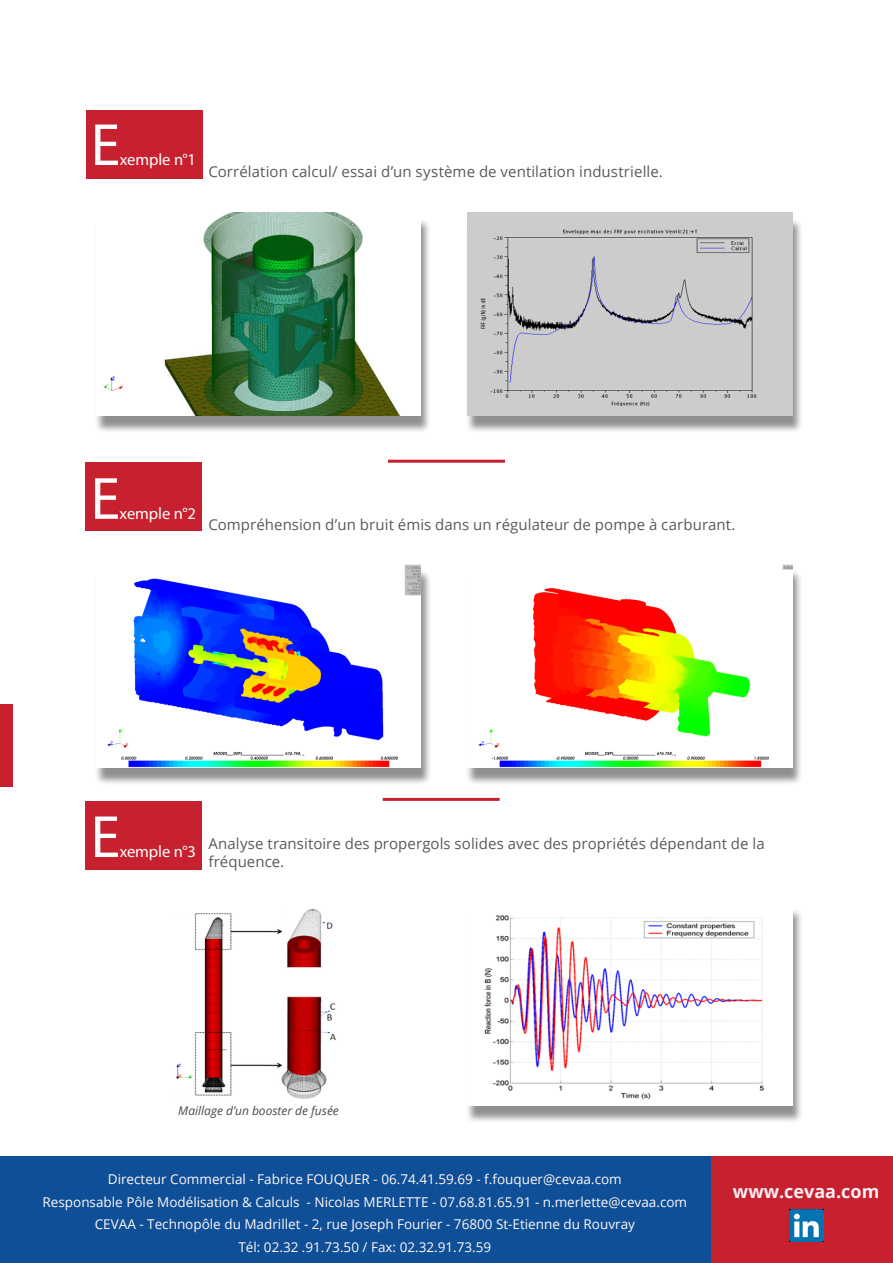
<style>
.page{position:relative;width:893px;height:1263px;background:#fff}
.page>*{position:absolute;margin:0;border:0;box-sizing:border-box;transform-origin:0 0}
.Symbol{font:60px "Myriad Pro";color:#fff}
.t1{font:700 18px "Open Sans";color:#fdeff5}
.Symbol-2{font:16.5px "Myriad Pro";color:#fff}
.Text_3{font:15px/18px "Open Sans";letter-spacing:.005em;color:#585958}
.t2{font:13.5px "Open Sans";color:#fef7f6}
.t3{font:italic 12px "Open Sans";color:#494a4a}
</style>
<div class="page">
<div style="left:727px;top:1157px;width:166px;height:106px;background:#c7202e"></div>
<div style="left:710px;top:1157px;width:119px;height:106px;background:#c7202e"></div>
<div style="left:0;top:1157px;width:710px;height:106px;background:#0f4f97"></div>
<div style="left:86px;top:110px;width:117px;height:68px;background:#c7202e"></div>
<img style="left:789px;top:1210px;width:34px;height:32px">
<div style="left:85px;top:463px;width:117px;height:68px;background:#c7202e"></div>
<div style="left:85px;top:801px;width:117px;height:68px;background:#c7202e"></div>
<div style="left:94px;top:218px;width:337px;height:216px;background:#231f20;opacity:.5"></div>
<img style="left:96px;top:213px;width:325px;height:203px">
<div style="left:0;top:703px;width:13px;height:83px;background:#c7202e"></div>
<div style="left:465px;top:218px;width:338px;height:216px;background:#231f20;opacity:.5"></div>
<img style="left:468px;top:213px;width:324px;height:203px">
<div style="left:94px;top:570px;width:337px;height:216px;background:#231f20;opacity:.5"></div>
<img style="left:96px;top:565px;width:325px;height:202px">
<div style="left:465px;top:570px;width:338px;height:216px;background:#231f20;opacity:.5"></div>
<img style="left:468px;top:565px;width:324px;height:202px">
<img style="left:176px;top:908px;width:160px;height:191px">
<div style="left:465px;top:908px;width:338px;height:216px;background:#231f20;opacity:.5"></div>
<img style="left:468px;top:908px;width:324px;height:197px">
<hr style="left:388px;top:460px;width:117px;height:3px;background:#c7202e">
<hr style="left:383px;top:798px;width:117px;height:3px;background:#c7202e">
<p class="Symbol" style="left:91px;top:108px;width:31px">E</p>
<p class="Symbol-2" style="left:120px;top:149px;width:78px">xemple n°1</p>
<p class="Text_3" style="left:208px;top:162px;width:456px">Corrélation calcul/ essai d’un système de ventilation industrielle.</p>
<p class="Symbol" style="left:91px;top:462px;width:31px">E</p>
<p class="Symbol-2" style="left:120px;top:503px;width:78px">xemple n°2</p>
<p class="Text_3" style="left:208px;top:515px;width:529px">Compréhension d’un bruit émis dans un régulateur de pompe à carburant.</p>
<p class="Symbol" style="left:91px;top:800px;width:31px">E</p>
<p class="Symbol-2" style="left:120px;top:841px;width:78px">xemple n°3</p>
<p class="Text_3" style="left:208px;top:834px;width:558px">Analyse transitoire des propergols solides avec des propriétés dépendant de la fréquence.</p>
<p class="t3" style="left:178px;top:1102px;width:162px">Maillage d’un booster de fusée</p>
<p class="t2" style="left:108px;top:1170px;width:515px">Directeur Commercial - Fabrice FOUQUER - 06.74.41.59.69 - f.fouquer@cevaa.com</p>
<p class="t2" style="left:43px;top:1192px;width:646px">Responsable Pôle Modélisation &amp; Calculs - Nicolas MERLETTE - 07.68.81.65.91 - n.merlette@cevaa.com</p>
<p class="t2" style="left:95px;top:1215px;width:542px">CEVAA - Technopôle du Madrillet - 2, rue Joseph Fourier - 76800 St-Etienne du Rouvray</p>
<p class="t2" style="left:238px;top:1237px;width:254px">Tél: 02.32 .91.73.50 / Fax: 02.32.91.73.59</p>
<p class="t1" style="left:733px;top:1178px;width:148px">www.cevaa.com</p>
</div>
